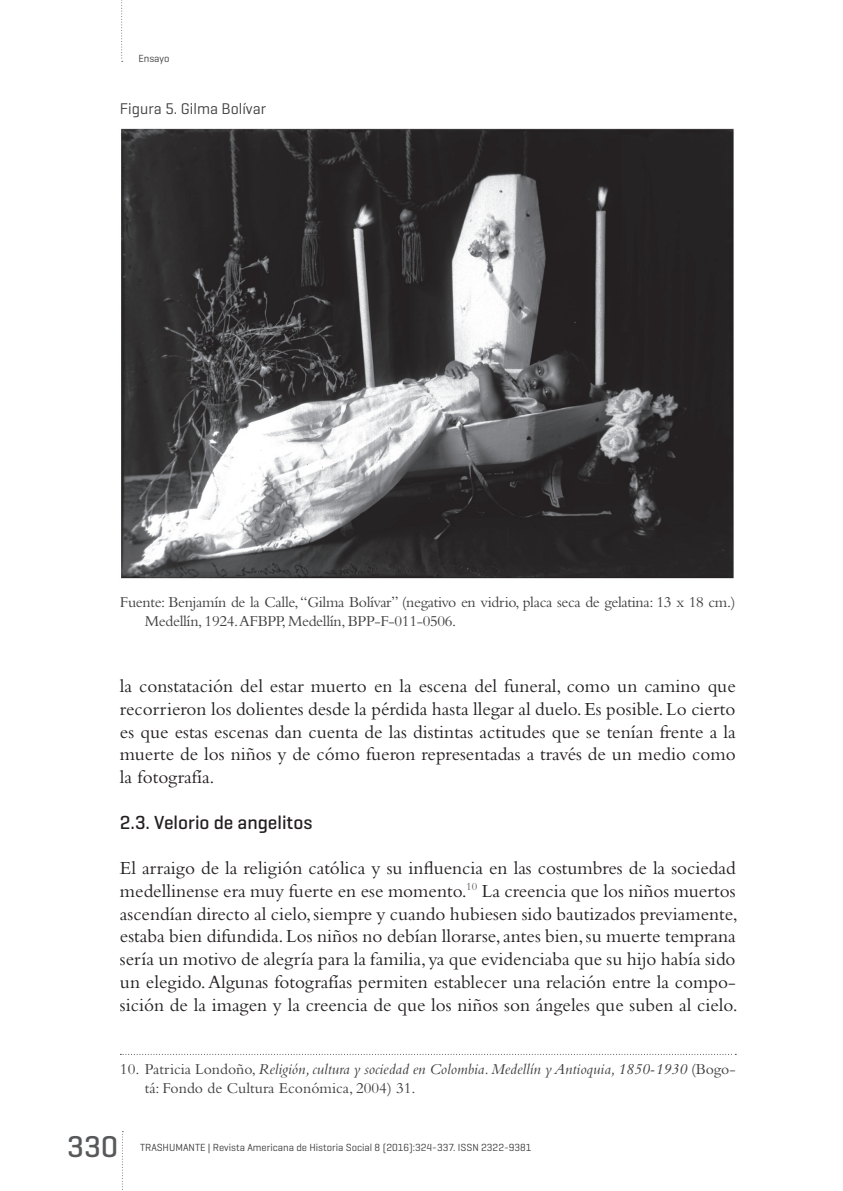
<style>
.page{position:relative;width:843px;height:1191px;background:#fff}
.page>*{position:absolute;margin:0;border:0;box-sizing:border-box;transform-origin:0 0}
.t1{font:500 30.62px "Geogrotesque";color:#57585a}
.t2{font:19.25px/22.8px "Bembo Std";color:#231f20;text-align:justify}
.t3{font:500 19.25px "Geogrotesque";color:#231f20}
.t4{font:15.75px/19.2px "Bembo Std";letter-spacing:-.02em;color:#3e3e3f}
.t5{font:italic 15.75px/19.2px "Bembo Std";color:#3e3e3f}
.t6{font:15.75px "Geogrotesque";color:#3e3e3f}
.t7{font:10.5px "Geogrotesque";color:#3e3e3f}
.s1{font-style:normal}
</style>
<div class="page">
<svg style="left:121px;top:0;width:2px;height:62px"></svg>
<svg style="left:122px;top:1131px;width:1px;height:59px"></svg>
<svg style="left:120px;top:1053px;width:616px;height:1px"></svg>
<img style="left:121px;top:128px;width:613px;height:451px">
<p class="t7" style="left:138px;top:52px;width:33px">Ensayo</p>
<p class="t6" style="left:120px;top:99px;width:147px">Figura 5. Gilma Bolívar</p>
<p class="t4" style="left:145px;top:592px;width:592px;text-indent:-25px">Fuente: Benjamín de la Calle, “Gilma Bolívar” (negativo en vidrio, placa seca de gelatina: 13 x 18 cm.)<br>Medellín, 1924.AFBPP, Medellín, BPP-F-011-0506.</p>
<p class="t2" style="left:120px;top:674px;width:617px">la constatación del estar muerto en la escena del funeral, como un camino que recorrieron los dolientes desde la pérdida hasta llegar al duelo. Es posible. Lo cierto es que estas escenas dan cuenta de las distintas actitudes que se tenían frente a la muerte de los niños y de cómo fueron representadas a través de un medio como la fotografía.</p>
<p class="t3" style="left:120px;top:809px;width:194px">2.3. Velorio de angelitos</p>
<p class="t2" style="left:120px;top:856px;width:619px">El arraigo de la religión católica y su influencia en las costumbres de la sociedad medellinense era muy fuerte en ese momento.<sup>10</sup> La creencia que los niños muertos ascendían directo al cielo, siempre y cuando hubiesen sido bautizados previamente, estaba bien difundida. Los niños no debían llorarse, antes bien, su muerte temprana sería un motivo de alegría para la familia, ya que evidenciaba que su hijo había sido un elegido. Algunas fotografías permiten establecer una relación entre la compo&shy;sición de la imagen y la creencia de que los niños son ángeles que suben al cielo.</p>
<p class="t5" style="left:145px;top:1058px;width:592px;text-indent:-25px"><span class="s1">10. Patricia Londoño,</span> Religión, cultura y sociedad en Colombia. Medellín y Antioquia, 1850-1930 <span class="s1">(Bogo&shy;tá: Fondo de Cultura Económica, 2004) 31.</span></p>
<h1 class="t1" style="left:67px;top:1126px;width:52px">330</h1>
<p class="t7" style="left:140px;top:1140px;width:393px">TRASHUMANTE | Revista Americana de Historia Social 8 (2016):324-337. ISSN 2322-9381</p>
</div>
